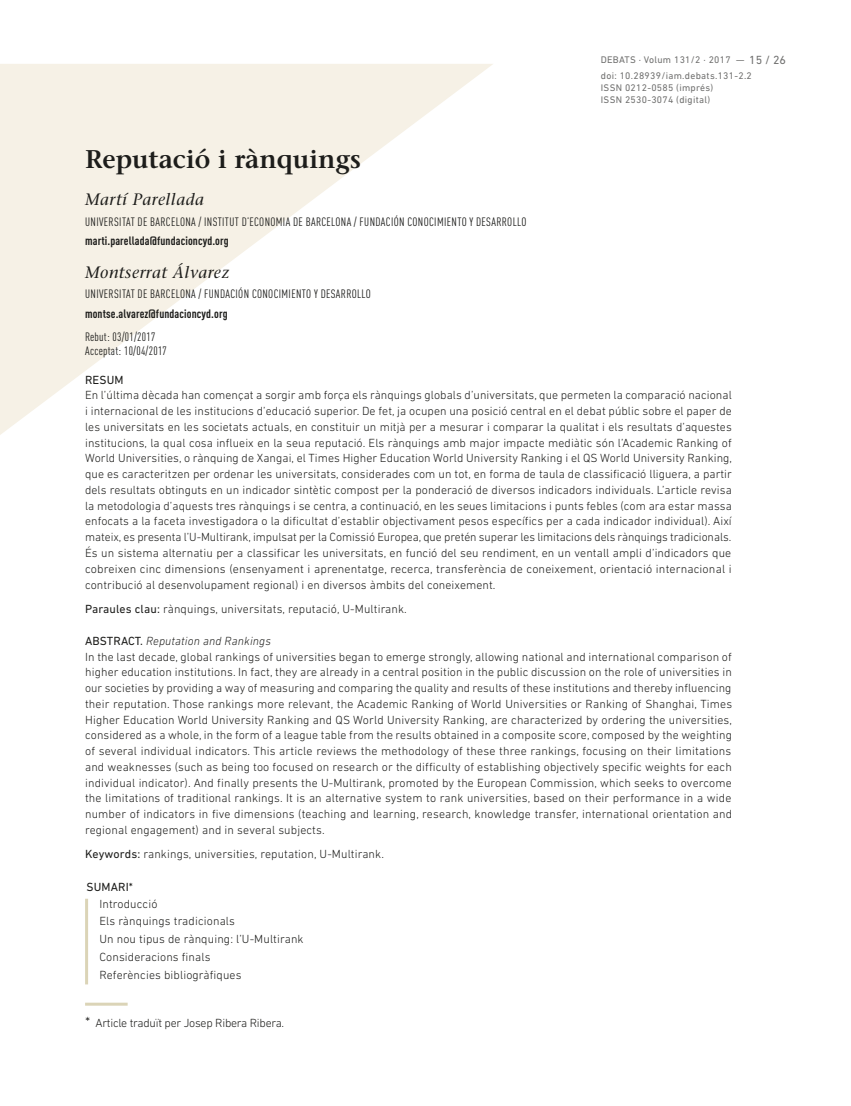
<style>
.page{position:relative;width:851px;height:1106px;background:#fff}
.page>*{position:absolute;margin:0;border:0;box-sizing:border-box;transform-origin:0 0}
.t1{font:600 25.5px "Stone Serif";color:#1d1d1b}
.t2{font:italic 16.5px "Stone Serif";letter-spacing:.03em;color:#1d1d1b}
.t3{font:300 12px/15.8px "DIN Next LT Pro";letter-spacing:.01em;color:#1d1d1b}
.t4{font:condensed 12px/14.4px "DIN Pro";letter-spacing:.02em;color:#1d1d1b}
.t5{font:700 condensed 12px "DIN Pro";letter-spacing:.01em;color:#1d1d1b}
.t6{font:300 12px "DIN Next LT Pro";letter-spacing:-.02em;color:#1d1d1b}
.t7{font:12px "DIN Next LT Pro";letter-spacing:.01em;color:#1d1d1b}
.t8{font:9.75px/15.9px "DIN Next LT Pro";letter-spacing:.03em;color:#70706f}
.s1{font-size:12px}
.s2{font-weight:400}
.s3{font-style:italic}
.s4{font-size:15px}
</style>
<div class="page">
<svg style="left:0;top:64px;width:493px;height:371px;fill:#f8f4ed"></svg>
<hr style="left:85px;top:898px;width:3px;height:86px;background:#dbd4b7">
<hr style="left:85px;top:1002px;width:43px;height:3px;background:#dbd4b7">
<p class="t8" style="left:600px;top:52px;width:187px">DEBATS · Volum 131/2 · 2017 — <span class="s1">15 / 26 </span>doi: 10.28939/iam.debats.131-2.2</p>
<p class="t8" style="left:600px;top:82px;width:114px;line-height:11.7px">ISSN 0212‑0585 (imprés)<br>ISSN 2530‑3074 (digital)</p>
<h1 class="t1" style="left:85px;top:144px;width:277px">Reputació i rànquings</h1>
<h2 class="t2" style="left:85px;top:189px;width:120px">Martí Parellada</h2>
<p class="t4" style="left:85px;top:213px;width:11px">UNIVERSITAT</p>
<p class="t4" style="left:138px;top:213px;width:25px">DE BARCELONA</p>
<p class="t4" style="left:198px;top:213px;width:14px">/ INSTITUT</p>
<p class="t4" style="left:242px;top:213px;width:19px">D’ECONOMIA</p>
<p class="t4" style="left:293px;top:213px;width:25px">DE BARCELONA</p>
<p class="t4" style="left:354px;top:213px;width:16px">/ FUNDACI</p>
<p class="t4" style="left:394px;top:213px;width:25px">ÓN CONOCIMIENTO</p>
<p class="t4" style="left:469px;top:213px;width:18px">Y DESARROLLO</p>
<p class="t5" style="left:85px;top:232px;width:145px">marti.parellada@fundacioncyd.org</p>
<h2 class="t2" style="left:85px;top:262px;width:146px">Montserrat Álvarez</h2>
<p class="t4" style="left:85px;top:286px;width:11px">UNIVERSITAT</p>
<p class="t4" style="left:138px;top:286px;width:25px">DE BARCELONA</p>
<p class="t4" style="left:198px;top:286px;width:16px">/ FUNDACI</p>
<p class="t4" style="left:238px;top:286px;width:25px">ÓN CONOCIMIENTO</p>
<p class="t4" style="left:314px;top:286px;width:18px">Y DESARROLLO</p>
<p class="t5" style="left:85px;top:304px;width:144px">montse.alvarez@fundacioncyd.org</p>
<p class="t4" style="left:85px;top:328px;width:83px">REBUT: 03/01/2017<br>ACCEPTAT: 10/04/2017</p>
<p class="t7" style="left:85px;top:372px;width:40px">RESUM</p>
<p class="t3" style="left:85px;top:387px;width:648px;text-align:justify">En l’última dècada han començat a sorgir amb força els rànquings globals d’universitats, que permeten la comparació nacional i internacional de les institucions d’educació superior. De fet, ja ocupen una posició central en el debat públic sobre el paper de les universitats en les societats actuals, en constituir un mitjà per a mesurar i comparar la qualitat i els resultats d’aquestes institucions, la qual cosa influeix en la seua reputació. Els rànquings amb major impacte mediàtic són l’Academic Ranking of World Universities, o rànquing de Xangai, el Times Higher Education World University Ranking i el QS World University Ranking, que es caracteritzen per ordenar les universitats, considerades com un tot, en forma de taula de classificació lliguera, a partir dels resultats obtinguts en un indicador sintètic compost per la ponderació de diversos indicadors individuals. L’article revisa la metodologia d’aquests tres rànquings i se centra, a continuació, en les seues limitacions i punts febles (com ara estar massa enfocats a la faceta investigadora o la dificultat d’establir objectivament pesos específics per a cada indicador individual). Així mateix, es presenta l’U-Multirank, impulsat per la Comissió Europea, que pretén superar les limitacions dels rànquings tradicionals.<br>És un sistema alternatiu per a classificar les universitats, en funció del seu rendiment, en un ventall ampli d’indicadors que cobreixen cinc dimensions (ensenyament i aprenentatge, recerca, transferència de coneixement, orientació internacional i contribució al desenvolupament regional) i en diversos àmbits del coneixement.</p>
<p class="t3" style="left:85px;top:600px;width:323px"><span class="s2">Paraules clau:</span> rànquings, universitats, reputació, U-Multirank.</p>
<p class="t3" style="left:85px;top:632px;width:648px"><span class="s2">ABSTRACT.</span> <span class="s3">Reputation and Rankings<br></span>In the last decade, global rankings of universities began to emerge strongly, allowing national and international comparison of higher education institutions. In fact, they are already in a central position in the public discussion on the role of universities in our societies by providing a way of measuring and comparing the quality and results of these institutions and thereby influencing their reputation. Those rankings more relevant, the Academic Ranking of World Universities or Ranking of Shanghai, Times Higher Education World University Ranking and QS World University Ranking, are characterized by ordering the universities, considered as a whole, in the form of a league table from the results obtained in a composite score, composed by the weighting of several individual indicators. This article reviews the methodology of these three rankings, focusing on their limitations and weaknesses (such as being too focused on research or the difficulty of establishing objectively specific weights for each individual indicator). And finally presents the U-Multirank, promoted by the European Commission, which seeks to overcome the limitations of traditional rankings. It is an alternative system to rank universities, based on their performance in a wide number of indicators in five dimensions (teaching and learning, research, knowledge transfer, international orientation and regional engagement) and in several subjects.</p>
<p class="t3" style="left:85px;top:846px;width:300px"><span class="s2">Keywords:</span> rankings, universities, reputation, U-Multirank.</p>
<p class="t7" style="left:87px;top:879px;width:15px">Sumari</p>
<p class="t7" style="left:129px;top:879px;width:6px">*</p>
<p class="t3" style="left:99px;top:894px;width:206px;line-height:17.7px">Introducció<br>Els rànquings tradicionals<br>Un nou tipus de rànquing: l’U-Multirank<br>Consideracions finals<br>Referències bibliogràfiques</p>
<p class="t6" style="left:85px;top:1016px;width:201px"><span class="s4">*</span> Article traduït per Josep Ribera Ribera.</p>
</div>
